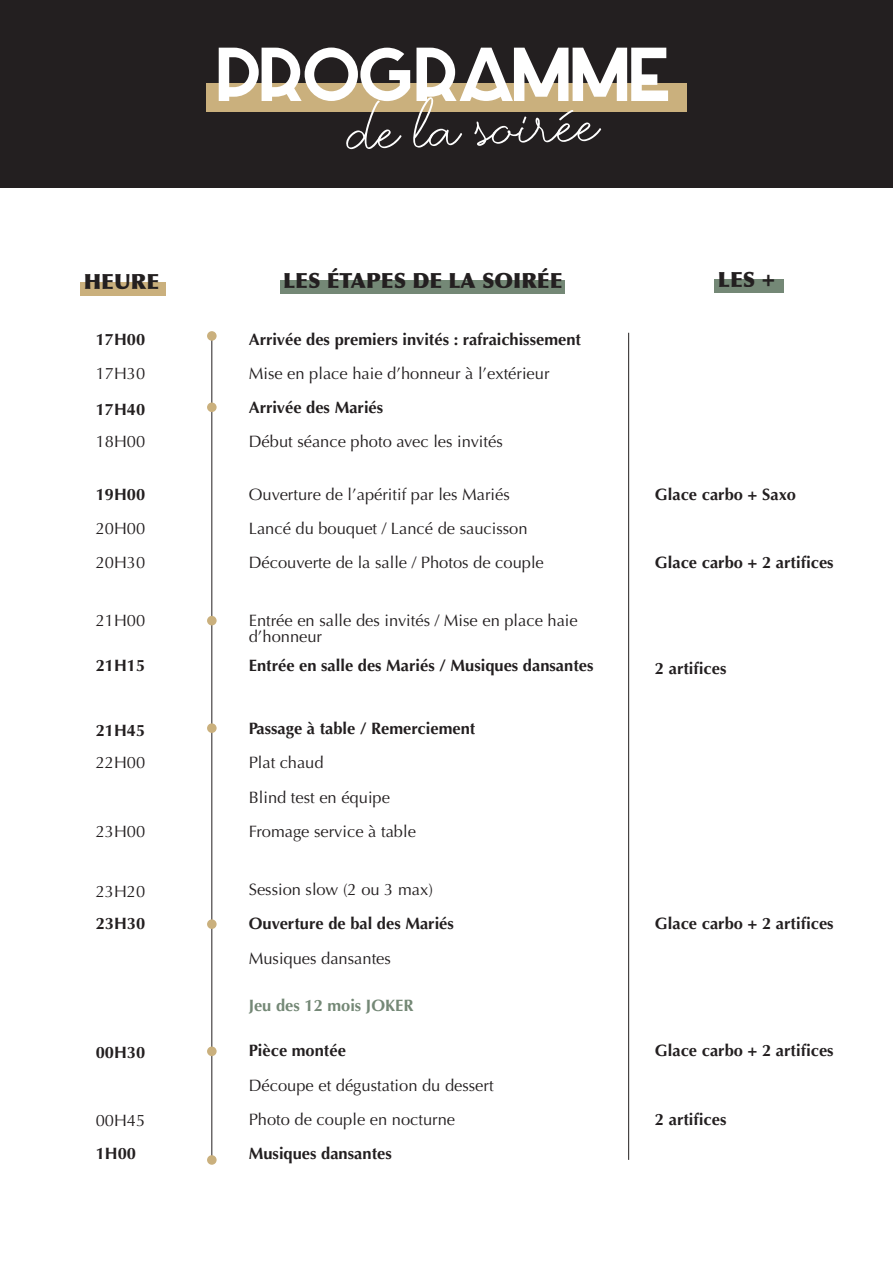
<style>
.page{position:relative;width:893px;height:1263px;background:#fff}
.page>*{position:absolute;margin:0;border:0;box-sizing:border-box;transform-origin:0 0}
.t1{font:700 102px "Azedo";letter-spacing:-.05em;color:#fff}
.t2{font:55.5px "Eternate Two";color:#fff}
.t3{font:900 21px "Optima";color:#231f20}
.t4{font:16.5px/34px "Optima";color:#231f20}
.t5{font:700 16.5px "Optima";color:#231f20}
.t6{font:700 16.5px "Optima";color:#748876}
</style>
<div class="page">
<div style="left:0;top:0;width:893px;height:187px;background:#231f20"></div>
<hr style="left:211px;top:333px;width:1px;height:827px;background:#231f20">
<hr style="left:628px;top:333px;width:1px;height:827px;background:#231f20">
<div style="left:207px;top:331px;width:10px;height:10px;background:#cab07d;border-radius:50%"></div>
<div style="left:207px;top:402px;width:10px;height:10px;background:#cab07d;border-radius:50%"></div>
<div style="left:280px;top:281px;width:284px;height:13px;background:#748876"></div>
<div style="left:81px;top:282px;width:85px;height:13px;background:#cab07d"></div>
<div style="left:206px;top:83px;width:481px;height:29px;background:#cab07d"></div>
<div style="left:715px;top:279px;width:69px;height:13px;background:#748876"></div>
<div style="left:207px;top:616px;width:10px;height:9px;background:#cab07d;border-radius:50%"></div>
<div style="left:207px;top:723px;width:10px;height:10px;background:#cab07d;border-radius:50%"></div>
<div style="left:207px;top:919px;width:10px;height:10px;background:#cab07d;border-radius:50%"></div>
<div style="left:207px;top:1155px;width:10px;height:10px;background:#cab07d;border-radius:50%"></div>
<div style="left:207px;top:1046px;width:10px;height:10px;background:#cab07d;border-radius:50%"></div>
<h1 class="t1" style="left:218px;top:6px;width:458px">PROGRAMME</h1>
<h2 class="t2" style="left:347px;top:98px;width:253px;rotate:-2deg">de la soirée</h2>
<p class="t3" style="left:84px;top:269px;width:77px">HEURE</p>
<p class="t3" style="left:283px;top:268px;width:281px">LES ÉTAPES DE LA SOIRÉE</p>
<p class="t3" style="left:718px;top:266px;width:59px">LES +</p>
<p class="t5" style="left:96px;top:330px;width:51px">17H00</p>
<p class="t4" style="left:96px;top:357px;width:51px">17H30</p>
<p class="t5" style="left:96px;top:400px;width:51px">17H40</p>
<p class="t4" style="left:96px;top:425px;width:51px">18H00</p>
<p class="t5" style="left:96px;top:485px;width:51px">19H00</p>
<p class="t4" style="left:96px;top:512px;width:51px">20H00<br>20H30</p>
<p class="t4" style="left:96px;top:603px;width:51px">21H00</p>
<p class="t5" style="left:96px;top:655px;width:51px">21H15</p>
<p class="t5" style="left:96px;top:721px;width:51px">21H45</p>
<p class="t4" style="left:96px;top:746px;width:51px">22H00</p>
<p class="t4" style="left:96px;top:815px;width:51px">23H00</p>
<p class="t4" style="left:96px;top:874px;width:51px">23H20</p>
<p class="t5" style="left:96px;top:914px;width:51px">23H30</p>
<p class="t5" style="left:96px;top:1043px;width:51px">00H30</p>
<p class="t4" style="left:96px;top:1103px;width:51px">00H45</p>
<p class="t5" style="left:96px;top:1144px;width:42px">1H00</p>
<p class="t5" style="left:249px;top:330px;width:334px">Arrivée des premiers invités : rafraichissement</p>
<p class="t4" style="left:249px;top:357px;width:302px">Mise en place haie d’honneur à l’extérieur</p>
<p class="t5" style="left:249px;top:398px;width:136px">Arrivée des Mariés</p>
<p class="t4" style="left:249px;top:425px;width:256px">Début séance photo avec les invités</p>
<p class="t4" style="left:249px;top:478px;width:297px">Ouverture de l’apéritif par les Mariés<br>Lancé du bouquet / Lancé de saucisson<br>Découverte de la salle / Photos de couple</p>
<p class="t4" style="left:249px;top:612px;width:331px;line-height:16.5px">Entrée en salle des invités / Mise en place haie d’honneur</p>
<p class="t5" style="left:249px;top:655px;width:346px">Entrée en salle des Mariés / Musiques dansantes</p>
<p class="t5" style="left:249px;top:719px;width:228px">Passage à table / Remerciement</p>
<p class="t4" style="left:249px;top:746px;width:169px">Plat chaud<br>Blind test en équipe<br>Fromage service à table</p>
<p class="t4" style="left:249px;top:873px;width:186px">Session slow (2 ou 3 max)</p>
<p class="t5" style="left:249px;top:914px;width:207px">Ouverture de bal des Mariés</p>
<p class="t4" style="left:249px;top:942px;width:144px">Musiques dansantes</p>
<p class="t6" style="left:249px;top:995px;width:166px">Jeu des 12 mois JOKER</p>
<p class="t5" style="left:249px;top:1041px;width:99px">Pièce montée</p>
<p class="t4" style="left:249px;top:1068px;width:246px;line-height:34.8px">Découpe et dégustation du dessert<br>Photo de couple en nocturne</p>
<p class="t5" style="left:249px;top:1144px;width:145px">Musiques dansantes</p>
<p class="t5" style="left:655px;top:485px;width:143px">Glace carbo + Saxo</p>
<p class="t5" style="left:655px;top:553px;width:180px">Glace carbo + 2 artifices</p>
<p class="t5" style="left:655px;top:659px;width:73px">2 artifices</p>
<p class="t5" style="left:655px;top:914px;width:180px">Glace carbo + 2 artifices</p>
<p class="t5" style="left:655px;top:1041px;width:180px">Glace carbo + 2 artifices</p>
<p class="t5" style="left:655px;top:1110px;width:73px">2 artifices</p>
</div>
